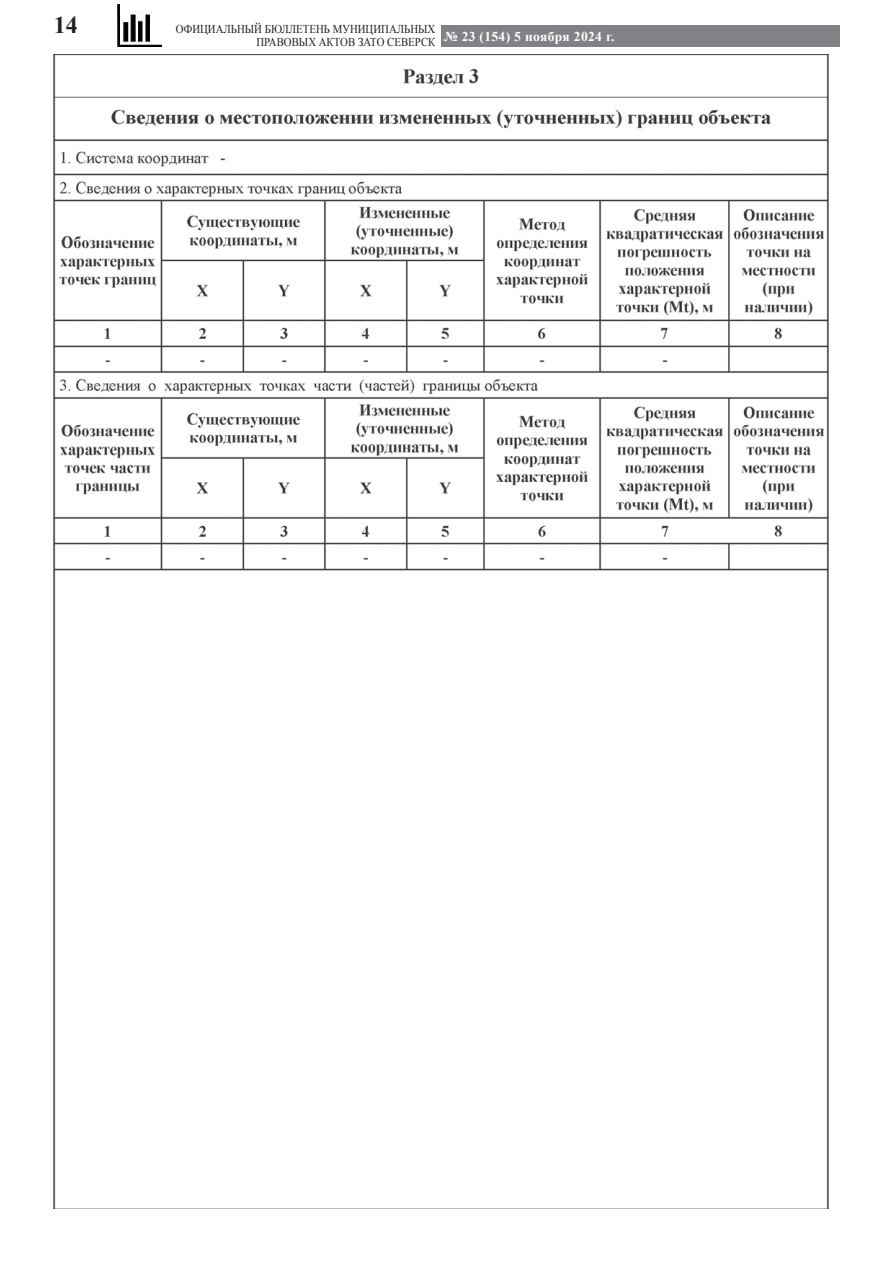
<style>
.page{position:relative;width:893px;height:1263px;background:#fff}
.page>*{position:absolute;margin:0;border:0;box-sizing:border-box;transform-origin:0 0}
.t1{font:700 24px "Times New Roman";color:#231f20}
.t2{font:700 13.5px "Times New Roman";letter-spacing:.025em;color:#fff}
.t3{font:12px/13.5px "Times New Roman";color:#231f20;text-align:right;scale:.9 1}
</style>
<div class="page">
<div style="left:441px;top:25px;width:398px;height:22px;background:#808285"></div>
<img style="left:118px;top:5px;width:43px;height:41px">
<img style="left:54px;top:54px;width:774px;height:1155px">
<h1 class="t1" style="left:54px;top:12px;width:25px">14</h1>
<p class="t3" style="left:176px;top:22px;width:290px">ОФИЦИАЛЬНЫЙ БЮЛЛЕТЕНЬ МУНИЦИПАЛЬНЫХ<br>ПРАВОВЫХ АКТОВ ЗАТО СЕВЕРСК</p>
<p class="t2" style="left:444px;top:29px;width:172px">№ 23 (154) 5 ноября 2024 г.</p>
</div>
